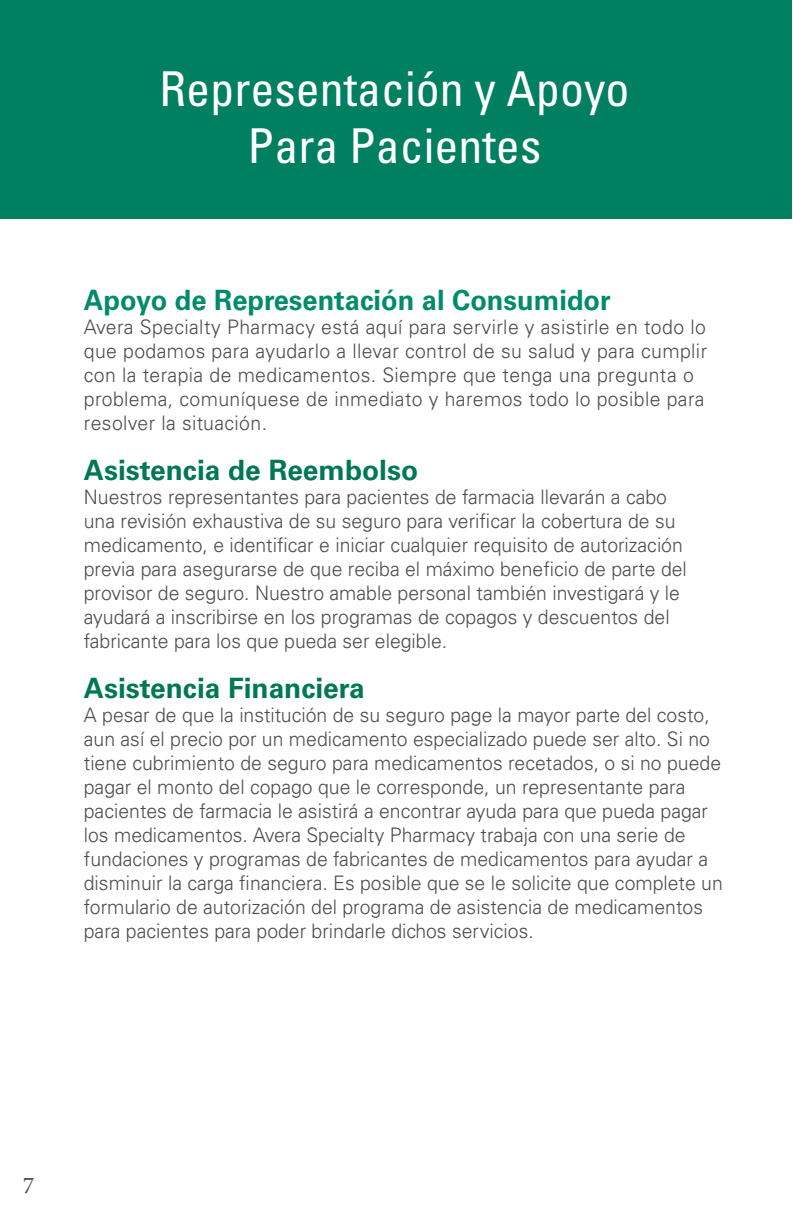
<style>
.page{position:relative;width:793px;height:1225px;background:#fff}
.page>*{position:absolute;margin:0;border:0;box-sizing:border-box;transform-origin:0 0}
.t1{font:condensed 48px "Univers LT Std";color:#fff}
.t2{font:700 28px "Univers LT Std";color:#007854}
.t3{font:700 28px "Univers LT Std";color:#008c6b}
.t4{font:24px "Minion Pro";color:#4b4c4d}
.t5{font:300 20px/24px "Univers LT Std";color:#4b4c4d}
.t6{font:300 20px/24px "Univers LT Std";letter-spacing:.02em;color:#4b4c4d}
</style>
<div class="page">
<div style="left:0;top:0;width:791px;height:219px;background:#008061"></div>
<p class="t1" style="left:159px;top:58px;width:471px">Representación y Apoyo</p>
<p class="t1" style="left:247px;top:116px;width:295px">Para Pacientes</p>
<p class="t3" style="left:84px;top:284px;width:528px">Apoyo de Representación al Consumidor</p>
<p class="t6" style="left:84px;top:315px;width:624px">Avera Specialty Pharmacy está aquí para servirle y asistirle en todo lo que podamos para ayudarlo a llevar control de su salud y para cumplir con la terapia de medicamentos. Siempre que tenga una pregunta o problema, comuníquese de inmediato y haremos todo lo posible para resolver la situación.</p>
<p class="t2" style="left:84px;top:453px;width:335px">Asistencia de Reembolso</p>
<p class="t5" style="left:84px;top:485px;width:604px">Nuestros representantes para pacientes de farmacia llevarán a cabo una revisión exhaustiva de su seguro para verificar la cobertura de su medicamento, e identificar e iniciar cualquier requisito de autorización previa para asegurarse de que reciba el máximo beneficio de parte del provisor de seguro. Nuestro amable personal también investigará y le ayudará a inscribirse en los programas de copagos y descuentos del fabricante para los que pueda ser elegible.</p>
<p class="t2" style="left:84px;top:671px;width:282px">Asistencia Financiera</p>
<p class="t5" style="left:84px;top:702px;width:640px">A pesar de que la institución de su seguro page la mayor parte del costo, aun así el precio por un medicamento especializado puede ser alto. Si no tiene cubrimiento de seguro para medicamentos recetados, o si no puede pagar el monto del copago que le corresponde, un representante para pacientes de farmacia le asistirá a encontrar ayuda para que pueda pagar los medicamentos. Avera Specialty Pharmacy trabaja con una serie de fundaciones y programas de fabricantes de medicamentos para ayudar a disminuir la carga financiera. Es posible que se le solicite que complete un formulario de autorización del programa de asistencia de medicamentos para pacientes para poder brindarle dichos servicios.</p>
<p class="t4" style="left:23px;top:1169px;width:13px">7</p>
</div>
